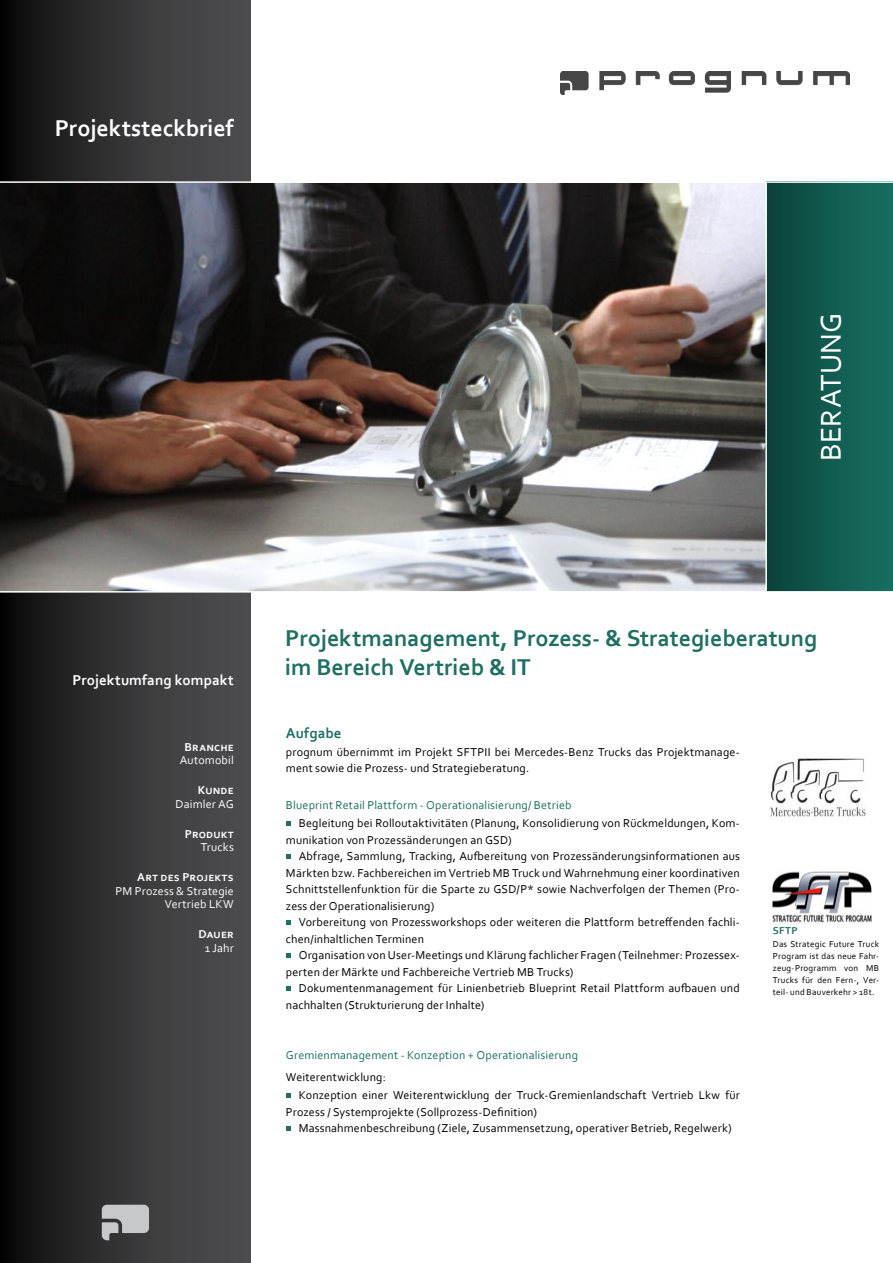
<style>
.page{position:relative;width:893px;height:1263px;background:#fff}
.page>*{position:absolute;margin:0;border:0;box-sizing:border-box;transform-origin:0 0}
.t1{font:30px "Corbel";letter-spacing:.005em;color:#fff}
.t2{font:700 24px/28.8px "Corbel";color:#1f6f62}
.t3{font:700 24px "Corbel";color:#fff}
.t4{font:700 15px "Corbel";letter-spacing:.005em;color:#fff}
.t5{font:700 15px "Corbel";letter-spacing:.01em;color:#1f6f62}
.t6{font:12px/16.5px "Corbel";letter-spacing:.015em;color:#000}
.t7{font:12px "Corbel";letter-spacing:.015em;color:#1f6f62}
.t8{font:12px/13.5px "Corbel";letter-spacing:.01em;color:#fff;text-align:right}
.t9{font:700 12px "Corbel";letter-spacing:.015em;color:#fff}
.t10{font:700 10.5px "Corbel";color:#1f6f62}
.t11{font:9px/12px "Corbel";letter-spacing:.02em;color:#000;text-align:justify}
</style>
<div class="page">
<img style="left:767px;top:183px;width:126px;height:408px">
<div style="left:0;top:0;width:251px;height:1263px;background:linear-gradient(to right,#0e0d0e,#555557)"></div>
<img style="left:0;top:184px;width:765px;height:407px">
<svg style="left:286px;top:821px;width:4px;height:5px"></svg>
<svg style="left:286px;top:854px;width:4px;height:5px"></svg>
<svg style="left:286px;top:920px;width:4px;height:5px"></svg>
<svg style="left:286px;top:953px;width:4px;height:5px"></svg>
<svg style="left:286px;top:986px;width:4px;height:5px"></svg>
<svg style="left:286px;top:1093px;width:4px;height:5px"></svg>
<svg style="left:286px;top:1126px;width:4px;height:5px"></svg>
<svg style="left:102px;top:1205px;width:47px;height:35px;background:#a4a4a6"></svg>
<hr style="left:0;top:591px;width:893px;height:2px;background:#fff">
<hr style="left:0;top:181px;width:893px;height:2px;background:#fff">
<img style="left:560px;top:72px;width:289px;height:22px">
<img style="left:773px;top:871px;width:99px;height:52px">
<img style="left:770px;top:758px;width:96px;height:59px">
<h2 class="t3" style="left:55px;top:114px;width:180px">Projektsteckbrief</h2>
<h1 class="t1" style="left:812px;top:461px;width:149px;rotate:-90deg">BERATUNG</h1>
<p class="t4" style="left:72px;top:670px;width:163px">Projektumfang kompakt</p>
<p class="t9" style="left:184px;top:739px;width:51px">Branche</p>
<p class="t8" style="left:180px;top:753px;width:55px">Automobil</p>
<p class="t9" style="left:198px;top:783px;width:37px">Kunde</p>
<p class="t8" style="left:176px;top:797px;width:60px">Daimler AG</p>
<p class="t9" style="left:185px;top:826px;width:51px">Produkt</p>
<p class="t8" style="left:201px;top:840px;width:35px">Trucks</p>
<p class="t9" style="left:137px;top:870px;width:98px">Art des Projekts</p>
<p class="t8" style="left:116px;top:884px;width:120px">PM Prozess &amp; Strategie<br>Vertrieb LKW</p>
<p class="t9" style="left:199px;top:927px;width:37px">Dauer</p>
<p class="t8" style="left:205px;top:941px;width:31px">1 Jahr</p>
<h2 class="t2" style="left:285px;top:623px;width:533px">Projektmanagement, Prozess- &amp; Strategieberatung im Bereich Vertrieb &amp; IT</h2>
<p class="t5" style="left:286px;top:723px;width:57px">Aufgabe</p>
<p class="t6" style="left:286px;top:743px;width:455px">prognum übernimmt im Projekt SFTPII bei Mercedes-Benz Trucks das Projektmanage&shy;ment sowie die Prozess- und Strategieberatung.</p>
<p class="t7" style="left:286px;top:798px;width:287px">Blueprint Retail Plattform - Operationalisierung/ Betrieb</p>
<p class="t6" style="left:286px;top:815px;width:455px;text-indent:13px">Begleitung bei Rolloutaktivitäten (Planung, Konsolidierung von Rückmeldungen, Kom&shy;munikation von Prozessänderungen an GSD)</p>
<p class="t6" style="left:286px;top:848px;width:455px;text-align:justify;text-indent:13px">Abfrage, Sammlung, Tracking, Aufbereitung von Prozessänderungsinformationen aus Märkten bzw. Fachbereichen im Vertrieb MB Truck und Wahrnehmung einer koordinativen Schnittstellenfunktion für die Sparte zu GSD/P* sowie Nachverfolgen der Themen (Pro&shy;zess der Operationalisierung)</p>
<p class="t6" style="left:286px;top:914px;width:455px;text-indent:13px">Vorbereitung von Prozessworkshops oder weiteren die Plattform betreffenden fachli&shy;chen/inhaltlichen Terminen</p>
<p class="t6" style="left:286px;top:947px;width:455px;text-indent:13px">Organisation von User-Meetings und Klärung fachlicher Fragen (Teilnehmer: Prozessex&shy;perten der Märkte und Fachbereiche Vertrieb MB Trucks)</p>
<p class="t6" style="left:286px;top:980px;width:455px;text-indent:13px">Dokumentenmanagement für Linienbetrieb Blueprint Retail Plattform aufbauen und nachhalten (Strukturierung der Inhalte)</p>
<p class="t7" style="left:286px;top:1047px;width:294px">Gremienmanagement - Konzeption + Operationalisierung</p>
<p class="t6" style="left:299px;top:1068px;width:443px;line-height:18px;text-indent:-13px">Weiterentwicklung:<br>Konzeption einer Weiterentwicklung der Truck-Gremienlandschaft Vertrieb Lkw für</p>
<p class="t6" style="left:299px;top:1103px;width:434px;text-indent:-13px">Prozess / Systemprojekte (Sollprozess-Definition)<br>Massnahmenbeschreibung (Ziele, Zusammensetzung, operativer Betrieb, Regelwerk)</p>
<p class="t10" style="left:773px;top:924px;width:26px">SFTP</p>
<p class="t11" style="left:773px;top:938px;width:108px">Das Strategic Future Truck Program ist das neue Fahr&shy;zeug-Programm von MB Trucks für den Fern-, Ver&shy;teil- und Bauverkehr &gt; 18t.</p>
</div>
